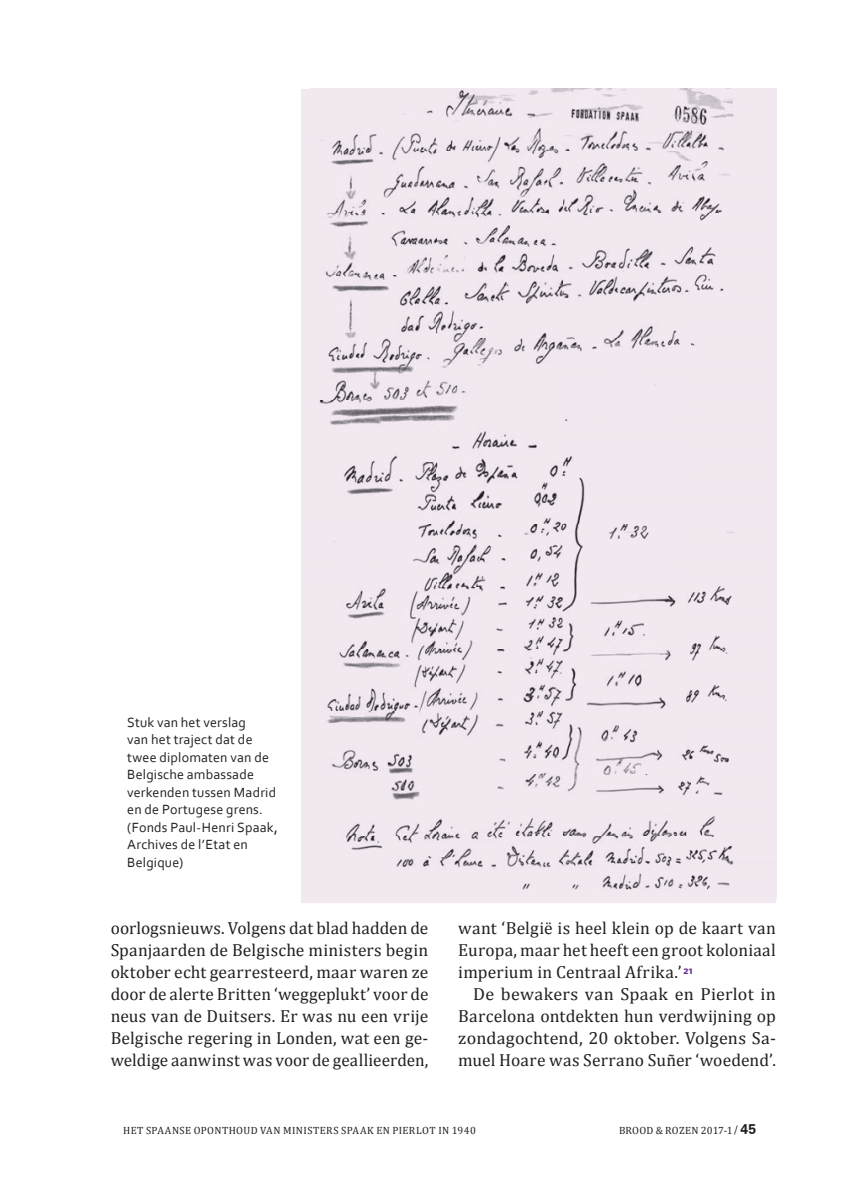
<style>
.page{position:relative;width:847px;height:1194px;background:#fff}
.page>*{position:absolute;margin:0;border:0;box-sizing:border-box;transform-origin:0 0}
.t1{font:17.5px/21.9px "Cambria";letter-spacing:.01em;color:#231f20;text-align:justify}
.t2{font:14px/17.5px "Corbel";letter-spacing:.015em;color:#231f20}
.t3{font:10.5px "Cambria";letter-spacing:.04em;color:#231f20}
.t4{font:10.5px "Cambria";letter-spacing:.015em;color:#231f20}
.t5{font:900 7.7px "Zurich BT";color:#692c91}
.s1{font-family:"Candara";font-weight:700;font-style:italic}
.s2{font-family:"Zurich BT";font-weight:700;font-size:14px}
</style>
<div class="page">
<div style="left:301px;top:89px;width:474px;height:814px;background:#f2e8f0"></div>
<img style="left:309px;top:89px;width:466px;height:810px">
<p class="t2" style="left:127px;top:713px;width:152px">Stuk van het verslag<br>van het traject dat de twee diplomaten van de<br>Belgische ambassade verkenden tussen Madrid en de Portugese grens. (Fonds Paul-Henri Spaak,<br>Archives de l’Etat en<br>Belgique)</p>
<p class="t1" style="left:111px;top:917px;width:319px">oorlogsnieuws. Volgens dat blad hadden de Spanjaarden de Belgische ministers begin oktober echt gearresteerd, maar waren ze door de alerte Britten ‘weggeplukt’ voor de neus van de Duitsers. Er was nu een vrije Belgische regering in Londen, wat een ge&shy;weldige aanwinst was voor de geallieerden,</p>
<p class="t1" style="left:458px;top:917px;width:319px">want ‘België is heel klein op de kaart van Europa, maar het heeft een groot koloniaal imperium in Centraal Afrika.’</p>
<p class="t5" style="left:683px;top:966px;width:12px">21</p>
<p class="t1" style="left:458px;top:983px;width:319px;text-indent:15px">De bewakers van Spaak en Pierlot in Barcelona ontdekten hun verdwijning op zondagochtend, 20 oktober. Volgens Sa&shy;muel Hoare was Serrano Suñer ‘woedend’.</p>
<p class="t3" style="left:123px;top:1123px;width:354px">HET SPAANSE OPONTHOUD VAN MINISTERS SPAAK EN PIERLOT IN 1940</p>
<p class="t4" style="left:618px;top:1123px;width:139px">BROOD &amp; ROZEN 2017-1 <span class="s1">/</span> <span class="s2">45</span></p>
</div>
